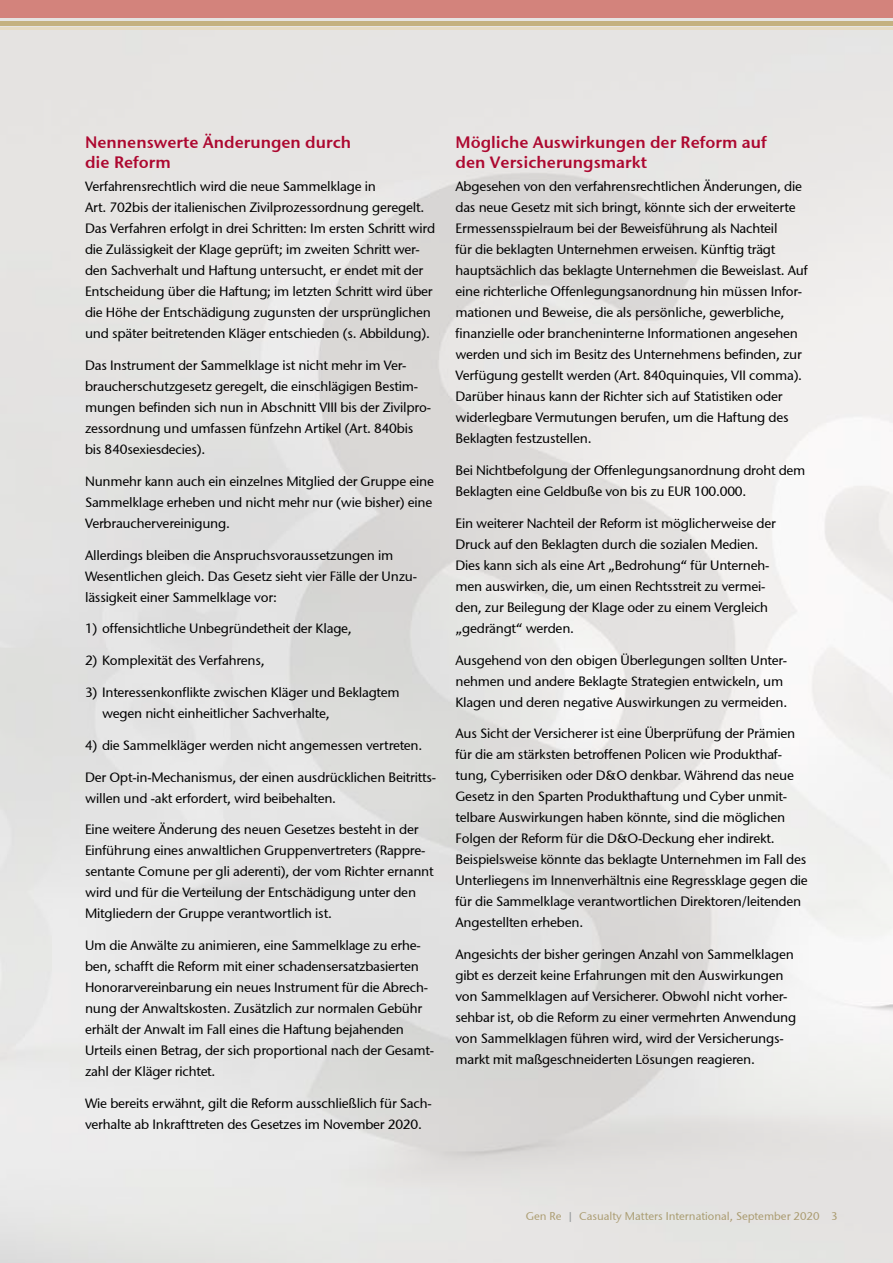
<style>
.page{position:relative;width:893px;height:1263px;background:#fff}
.page>*{position:absolute;margin:0;border:0;box-sizing:border-box;transform-origin:0 0}
.t1{font:600 16.5px/19.5px "Stone Sans GC Re";color:#ad0830}
.t2{font:13.5px/21px "Stone Sans GC Re";letter-spacing:-.015em;color:#000}
.t3{font:11.25px "Stone Sans GC Re";color:#8c7322}
.s1{color:#5d6970}
</style>
<div class="page">
<div style="left:0;top:0;width:893px;height:17px;background:#d3837c"></div>
<div style="left:0;top:21px;width:893px;height:5px;background:#c4b180"></div>
<hr style="left:0;top:28px;width:893px;height:2px;background:#e6dbc3">
<p class="t1" style="left:85px;top:133px;width:268px">Nennenswerte Änderungen durch die Reform</p>
<p class="t2" style="left:85px;top:176px;width:351px">Verfahrensrechtlich wird die neue Sammelklage in<br>Art. 702bis der italienischen Zivilprozessordnung geregelt.<br>Das Verfahren erfolgt in drei Schritten: Im ersten Schritt wird die Zulässigkeit der Klage geprüft; im zweiten Schritt wer&shy;den Sachverhalt und Haftung untersucht, er endet mit der Entscheidung über die Haftung; im letzten Schritt wird über die Höhe der Entschädigung zugunsten der ursprünglichen und später beitretenden Kläger entschieden (s. Abbildung).</p>
<p class="t2" style="left:85px;top:355px;width:347px">Das Instrument der Sammelklage ist nicht mehr im Ver&shy;braucherschutzgesetz geregelt, die einschlägigen Bestim&shy;mungen befinden sich nun in Abschnitt VIII bis der Zivilpro&shy;zessordnung und umfassen fünfzehn Artikel (Art. 840bis bis 840sexiesdecies).</p>
<p class="t2" style="left:85px;top:470px;width:350px;text-align:justify">Nunmehr kann auch ein einzelnes Mitglied der Gruppe eine Sammelklage erheben und nicht mehr nur (wie bisher) eine Verbrauchervereinigung.</p>
<p class="t2" style="left:85px;top:544px;width:333px">Allerdings bleiben die Anspruchsvoraussetzungen im<br>Wesentlichen gleich. Das Gesetz sieht vier Fälle der Unzu&shy;lässigkeit einer Sammelklage vor:</p>
<p class="t2" style="left:85px;top:618px;width:268px">1) offensichtliche Unbegründetheit der Klage,</p>
<p class="t2" style="left:85px;top:650px;width:181px">2) Komplexität des Verfahrens,</p>
<p class="t2" style="left:102px;top:682px;width:299px;text-indent:-17px">3) Interessenkonflikte zwischen Kläger und Beklagtem wegen nicht einheitlicher Sachverhalte,</p>
<p class="t2" style="left:85px;top:734px;width:339px">4) die Sammelkläger werden nicht angemessen vertreten.</p>
<p class="t2" style="left:85px;top:766px;width:353px">Der Opt-in-Mechanismus, der einen ausdrücklichen Beitritts&shy;willen und -akt erfordert, wird beibehalten.</p>
<p class="t2" style="left:85px;top:819px;width:350px">Eine weitere Änderung des neuen Gesetzes besteht in der Einführung eines anwaltlichen Gruppenvertreters (Rappre&shy;sentante Comune per gli aderenti), der vom Richter ernannt wird und für die Verteilung der Entschädigung unter den Mitgliedern der Gruppe verantwortlich ist.</p>
<p class="t2" style="left:85px;top:935px;width:351px">Um die Anwälte zu animieren, eine Sammelklage zu erhe&shy;ben, schafft die Reform mit einer schadensersatzbasierten Honorarvereinbarung ein neues Instrument für die Abrech&shy;nung der Anwaltskosten. Zusätzlich zur normalen Gebühr erhält der Anwalt im Fall eines die Haftung bejahenden Urteils einen Betrag, der sich proportional nach der Gesamt&shy;zahl der Kläger richtet.</p>
<p class="t2" style="left:85px;top:1093px;width:348px">Wie bereits erwähnt, gilt die Reform ausschließlich für Sach&shy;verhalte ab Inkrafttreten des Gesetzes im November 2020.</p>
<p class="t1" style="left:455px;top:133px;width:313px">Mögliche Auswirkungen der Reform auf den Versicherungsmarkt</p>
<p class="t2" style="left:455px;top:176px;width:354px">Abgesehen von den verfahrensrechtlichen Änderungen, die das neue Gesetz mit sich bringt, könnte sich der erweiterte Ermessensspielraum bei der Beweisführung als Nachteil<br>für die beklagten Unternehmen erweisen. Künftig trägt hauptsächlich das beklagte Unternehmen die Beweislast. Auf eine richterliche Offenlegungsanordnung hin müssen Infor&shy;mationen und Beweise, die als persönliche, gewerbliche, finanzielle oder brancheninterne Informationen angesehen werden und sich im Besitz des Unternehmens befinden, zur Verfügung gestellt werden (Art. 840quinquies, VII comma).<br>Darüber hinaus kann der Richter sich auf Statistiken oder widerlegbare Vermutungen berufen, um die Haftung des Beklagten festzustellen.</p>
<p class="t2" style="left:455px;top:460px;width:351px">Bei Nichtbefolgung der Offenlegungsanordnung droht dem<br>Beklagten eine Geldbuße von bis zu EUR 100.000.</p>
<p class="t2" style="left:455px;top:512px;width:322px">Ein weiterer Nachteil der Reform ist möglicherweise der Druck auf den Beklagten durch die sozialen Medien.<br>Dies kann sich als eine Art „Bedrohung“ für Unterneh&shy;men auswirken, die, um einen Rechtsstreit zu vermei&shy;den, zur Beilegung der Klage oder zu einem Vergleich „gedrängt“ -werden.</p>
<p class="t2" style="left:455px;top:649px;width:333px">Ausgehend von den obigen Überlegungen sollten Unter&shy;nehmen und andere Beklagte Strategien entwickeln, um<br>Klagen und deren negative Auswirkungen zu vermeiden.</p>
<p class="t2" style="left:455px;top:723px;width:354px">Aus Sicht der Versicherer ist eine Überprüfung der Prämien für die am stärksten betroffenen Policen wie Produkthaf&shy;tung, Cyberrisiken oder D&amp;O denkbar. Während das neue Gesetz in den Sparten Produkthaftung und Cyber unmit&shy;telbare Auswirkungen haben könnte, sind die möglichen Folgen der Reform für die D&amp;O-Deckung eher indirekt.<br>Beispielsweise könnte das beklagte Unternehmen im Fall des Unterliegens im Innenverhältnis eine Regressklage gegen die für die Sammelklage verantwortlichen Direktoren/leitenden Angestellten erheben.</p>
<p class="t2" style="left:455px;top:944px;width:342px">Angesichts der bisher geringen Anzahl von Sammelklagen gibt es derzeit keine Erfahrungen mit den Auswirkungen von Sammelklagen auf Versicherer. Obwohl nicht vorher&shy;sehbar ist, ob die Reform zu einer vermehrten Anwendung von Sammelklagen führen wird, wird der Versicherungs&shy;markt mit maßgeschneiderten Lösungen reagieren.</p>
<p class="t3" style="left:526px;top:1209px;width:313px">Gen Re <span class="s1">|</span> Casualty Matters International, September 2020 3</p>
</div>
